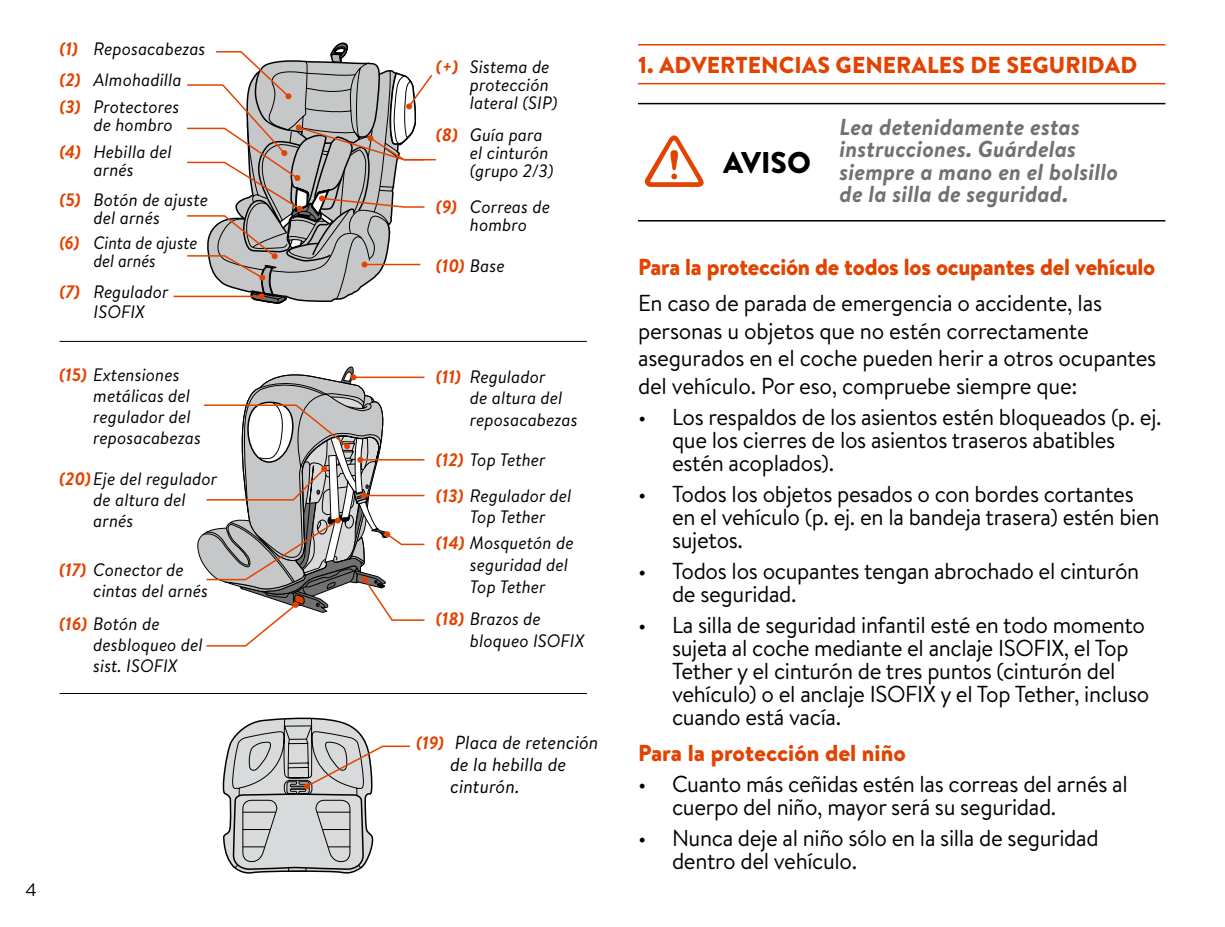
<style>
.page{position:relative;width:1225px;height:927px;background:#fff}
.page>*{position:absolute;margin:0;border:0;box-sizing:border-box;transform-origin:0 0}
.t1{font:900 30px "Brandon Text";color:#000}
.t2{font:23.1px/22.8px "Brandon Text";letter-spacing:-.015em;color:#000}
.t3{font:900 23.1px "Brandon Text";color:#e24301}
.t4{font:italic 700 23.1px/22.5px "Brandon Text";letter-spacing:.005em;color:#707172}
.t5{font:italic 18.9px/21.6px "Brandon Text";color:#000}
.t6{font:italic 18px/21px "Brandon Text";color:#000}
.t7{font:italic 18px/31.2px "Brandon Text";color:#000;scale:.96 1}
.t8{font:italic 700 18px "Brandon Text";color:#e24301}
.t9{font:18px "Brandon Text";color:#000}
.s1{font-weight:700;color:#e24301}
.s2{font-weight:400;color:#000}
.s3{font-weight:700;font-size:18px;color:#e24301}
</style>
<div class="page">
<hr style="left:638px;top:44px;width:527px;height:2px;background:#e24301">
<hr style="left:638px;top:83px;width:527px;height:1px;background:#e24301">
<hr style="left:638px;top:220px;width:527px;height:2px;background:#000">
<hr style="left:638px;top:103px;width:527px;height:1px;background:#000">
<svg style="left:644px;top:135px;width:60px;height:52px"></svg>
<svg style="left:222px;top:717px;width:188px;height:157px"></svg>
<hr style="left:60px;top:341px;width:527px;height:1px;background:#000">
<hr style="left:60px;top:693px;width:527px;height:1px;background:#000">
<hr style="left:173px;top:296px;width:88px;height:1px;background:#e24301">
<svg style="left:186px;top:42px;width:250px;height:262px"></svg>
<svg style="left:197px;top:366px;width:228px;height:281px"></svg>
<p class="t6" style="left:60px;top:38px;width:147px"><span class="s1">(1)</span> Reposacabezas</p>
<p class="t6" style="left:60px;top:65px;width:124px;line-height:27.3px"><span class="s1">(2)</span> Almohadilla <span class="s1">(3)</span> Protectores</p>
<p class="t6" style="left:60px;top:111px;width:115px;line-height:27px;text-align:right">de hombro<br><span class="s1">(4)</span> Hebilla del</p>
<p class="t6" style="left:60px;top:154px;width:150px;line-height:29.7px;text-indent:34px">arnés<br><span class="s1">(5)</span> Botón de ajuste</p>
<p class="t6" style="left:60px;top:204px;width:139px;line-height:25.5px;text-align:center">del arnés<br><span class="s1">(6)</span> Cinta de ajuste</p>
<p class="t7" style="left:60px;top:245px;width:115px;text-indent:34px">del arnés <span class="s1">(7)</span> Regulador</p>
<p class="t6" style="left:94px;top:301px;width:53px">ISOFIX</p>
<p class="t6" style="left:93px;top:363px;width:109px;text-indent:-34px"><span class="s1">(15)</span> Extensiones metálicas del regulador del reposacabezas</p>
<p class="t6" style="left:93px;top:468px;width:126px;text-indent:-34px"><span class="s1">(20)</span> Eje del regulador de altura del arnés</p>
<p class="t6" style="left:93px;top:559px;width:116px;text-indent:-34px"><span class="s1">(17)</span> Conector de cintas del arnés</p>
<p class="t6" style="left:93px;top:612px;width:111px;text-indent:-34px"><span class="s1">(16)</span> Botón de desbloqueo del sist. ISOFIX</p>
<p class="t9" style="left:26px;top:878px;width:13px">4</p>
<p class="t6" style="left:470px;top:57px;width:89px;line-height:18px;text-indent:-34px"><span class="s1">(+)</span> Sistema de protección lateral (SIP)</p>
<p class="t6" style="left:470px;top:125px;width:85px;line-height:18px;text-indent:-34px"><span class="s1">(8)</span> Guía para el cinturón (grupo 2/3)</p>
<p class="t6" style="left:470px;top:197px;width:82px;line-height:18px;text-indent:-34px"><span class="s1">(9)</span> Correas de hombro</p>
<p class="t8" style="left:436px;top:253px;width:70px">(10) <span class="s2">Base</span></p>
<p class="t6" style="left:470px;top:365px;width:109px;text-indent:-34px"><span class="s1">(11)</span> Regulador<br>de altura del reposacabezas</p>
<p class="t6" style="left:436px;top:441px;width:137px;line-height:36px"><span class="s1">(12)</span> Top Tether <span class="s1">(13)</span> Regulador del</p>
<p class="t6" style="left:436px;top:503px;width:139px;line-height:26.1px;text-align:center">Top Tether<br><span class="s1">(14)</span> Mosquetón de</p>
<p class="t6" style="left:470px;top:553px;width:100px">seguridad del<br>Top Tether</p>
<p class="t6" style="left:470px;top:607px;width:116px;text-indent:-34px"><span class="s1">(18)</span> Brazos de bloqueo ISOFIX</p>
<p class="t5" style="left:450px;top:731px;width:150px;text-indent:-34px"><span class="s3">(19)</span> Placa de retención de la hebilla de cinturón.</p>
<p class="t3" style="left:638px;top:48px;width:501px">1. ADVERTENCIAS GENERALES DE SEGURIDAD</p>
<p class="t1" style="left:723px;top:141px;width:90px">AVISO</p>
<p class="t4" style="left:839px;top:115px;width:280px">Lea detenidamente estas instrucciones. Guárdelas siempre a mano en el bolsillo de la silla de seguridad.</p>
<p class="t3" style="left:638px;top:250px;width:519px">Para la protección de todos los ocupantes del vehículo</p>
<p class="t2" style="left:638px;top:288px;width:520px;line-height:27.6px">En caso de parada de emergencia o accidente, las personas u objetos que no estén correctamente asegurados en el coche pueden herir a otros ocupantes del vehículo. Por eso, compruebe siempre que:</p>
<p class="t2" style="left:672px;top:405px;width:491px;text-indent:-34px">• Los respaldos de los asientos estén bloqueados (p. ej. que los cierres de los asientos traseros abatibles estén acoplados).</p>
<p class="t2" style="left:672px;top:482px;width:489px;text-indent:-34px">• Todos los objetos pesados o con bordes cortantes en el vehículo (p. ej. en la bandeja trasera) estén bien sujetos.</p>
<p class="t2" style="left:672px;top:559px;width:469px;text-indent:-34px">• Todos los ocupantes tengan abrochado el cinturón de seguridad.</p>
<p class="t2" style="left:672px;top:613px;width:479px;text-indent:-34px">• La silla de seguridad infantil esté en todo momento sujeta al coche mediante el anclaje ISOFIX, el Top Tether y el cinturón de tres puntos (cinturón del vehículo) o el anclaje ISOFIX y el Top Tether, incluso cuando está vacía.</p>
<p class="t3" style="left:638px;top:736px;width:269px">Para la protección del niño</p>
<p class="t2" style="left:672px;top:772px;width:457px;text-indent:-34px">• Cuanto más ceñidas estén las correas del arnés al cuerpo del niño, mayor será su seguridad.</p>
<p class="t2" style="left:672px;top:826px;width:428px;text-indent:-34px">• Nunca deje al niño sólo en la silla de seguridad dentro del vehículo.</p>
</div>
